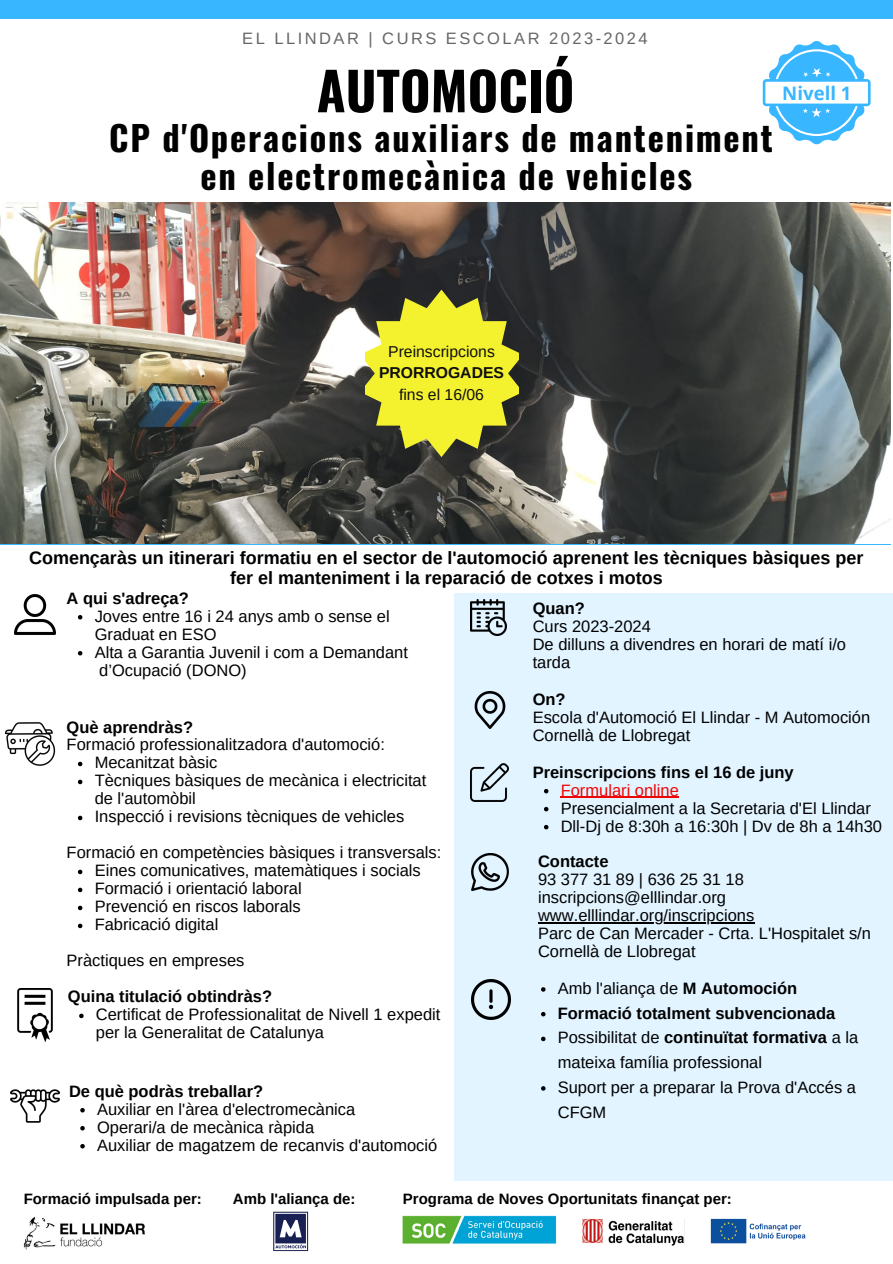
<style>
.page{position:relative;width:893px;height:1264px;background:#fff}
.page>*{position:absolute;margin:0;border:0;box-sizing:border-box;transform-origin:0 0}
.t1{font:700 52.5px "Oswald";color:#000}
.t2{font:700 34.5px "Oswald";letter-spacing:.05em;color:#000}
.t3{font:700 18.6px "Open Sans";color:#38b6ff}
.t4{font:700 18px/20.2px "Arimo";color:#000;text-align:center}
.t5{font:16.5px/18px "Arimo";color:#000}
.t6{font:700 16.5px "Arimo";color:#000}
.t7{font:16.5px "Arimo";letter-spacing:.15em;color:#666}
.t8{font:16.5px "Arimo";color:#f10404}
.t9{font:15.75px/21.3px "Arimo";color:#100f0d;text-align:center}
.t10{font:700 15px "Arimo";color:#000}
.s1{font-weight:700}
</style>
<div class="page">
<div style="left:0;top:0;width:892px;height:19px;background:#38b6ff"></div>
<div style="left:454px;top:593px;width:438px;height:587px;background:#e2f4ff"></div>
<img style="left:14px;top:594px;width:42px;height:41px">
<img style="left:24px;top:1216px;width:121px;height:33px">
<img style="left:17px;top:988px;width:36px;height:53px">
<img style="left:471px;top:853px;width:37px;height:37px">
<img style="left:470px;top:600px;width:36px;height:36px">
<img style="left:474px;top:691px;width:32px;height:37px">
<img style="left:470px;top:763px;width:39px;height:39px">
<img style="left:471px;top:979px;width:40px;height:40px">
<img style="left:0;top:202px;width:890px;height:342px">
<svg style="left:762px;top:41px;width:108px;height:104px"></svg>
<svg style="left:78px;top:761px;width:4px;height:5px"></svg>
<svg style="left:78px;top:779px;width:4px;height:5px"></svg>
<svg style="left:78px;top:815px;width:4px;height:5px"></svg>
<svg style="left:78px;top:869px;width:4px;height:5px"></svg>
<svg style="left:78px;top:887px;width:4px;height:5px"></svg>
<svg style="left:78px;top:905px;width:4px;height:5px"></svg>
<svg style="left:78px;top:923px;width:4px;height:5px"></svg>
<svg style="left:79px;top:1013px;width:5px;height:5px"></svg>
<svg style="left:78px;top:615px;width:4px;height:4px"></svg>
<svg style="left:78px;top:651px;width:4px;height:4px"></svg>
<svg style="left:80px;top:1108px;width:5px;height:4px"></svg>
<svg style="left:80px;top:1126px;width:5px;height:4px"></svg>
<svg style="left:80px;top:1144px;width:5px;height:4px"></svg>
<svg style="left:544px;top:789px;width:4px;height:4px"></svg>
<hr style="left:560px;top:796px;width:119px;height:2px;background:#f10404">
<svg style="left:544px;top:807px;width:4px;height:4px"></svg>
<svg style="left:544px;top:824px;width:4px;height:5px"></svg>
<hr style="left:538px;top:922px;width:216px;height:1px;background:#000">
<svg style="left:541px;top:987px;width:4px;height:4px"></svg>
<svg style="left:541px;top:1012px;width:4px;height:4px"></svg>
<svg style="left:541px;top:1036px;width:4px;height:5px"></svg>
<svg style="left:541px;top:1086px;width:4px;height:4px"></svg>
<img style="left:5px;top:722px;width:51px;height:44px">
<img style="left:10px;top:1089px;width:50px;height:34px">
<img style="left:273px;top:1211px;width:36px;height:41px">
<img style="left:403px;top:1215px;width:403px;height:31px">
<svg style="left:365px;top:289px;width:153px;height:168px;background:#b4b330"></svg>
<p class="t7" style="left:242px;top:29px;width:407px">EL LLINDAR | CURS ESCOLAR 2023-2024</p>
<p class="t1" style="left:317px;top:50px;width:259px">AUTOMOCIÓ</p>
<p class="t2" style="left:109px;top:111px;width:665px">CP d'Operacions auxiliars de manteniment</p>
<p class="t2" style="left:200px;top:149px;width:493px">en electromecànica de vehicles</p>
<p class="t3" style="left:782px;top:80px;width:71px">Nivell 1</p>
<p class="t9" style="left:379px;top:341px;width:126px">Preinscripcions<br><span class="s1">PRORROGADES</span></p>
<p class="t9" style="left:399px;top:383px;width:86px">fins el 16/06</p>
<p class="t4" style="left:29px;top:547px;width:835px">Començaràs un itinerari formatiu en el sector de l'automoció aprenent les tècniques bàsiques per fer el manteniment i la reparació de cotxes i motos</p>
<p class="t6" style="left:67px;top:589px;width:123px">A qui s'adreça?</p>
<p class="t5" style="left:95px;top:607px;width:296px">Joves entre 16 i 24 anys amb o sense el<br>Graduat en ESO</p>
<p class="t5" style="left:95px;top:643px;width:315px">Alta a Garantia Juvenil i com a Demandant d’Ocupació (DONO)</p>
<p class="t6" style="left:67px;top:717px;width:128px">Què aprendràs?</p>
<p class="t5" style="left:67px;top:735px;width:320px">Formació professionalitzadora d'automoció:</p>
<p class="t5" style="left:95px;top:753px;width:124px">Mecanitzat bàsic</p>
<p class="t5" style="left:95px;top:771px;width:333px">Tècniques bàsiques de mecànica i electricitat de l'automòbil</p>
<p class="t5" style="left:95px;top:807px;width:311px">Inspecció i revisions tècniques de vehicles</p>
<p class="t5" style="left:95px;top:861px;width:327px">Eines comunicatives, matemàtiques i socials</p>
<p class="t5" style="left:95px;top:879px;width:208px">Formació i orientació laboral</p>
<p class="t5" style="left:95px;top:897px;width:208px">Prevenció en riscos laborals</p>
<p class="t5" style="left:95px;top:915px;width:125px">Fabricació digital</p>
<p class="t5" style="left:67px;top:843px;width:376px">Formació en competències bàsiques i transversals:</p>
<p class="t5" style="left:67px;top:951px;width:179px">Pràctiques en empreses</p>
<p class="t6" style="left:68px;top:987px;width:206px">Quina titulació obtindràs?</p>
<p class="t5" style="left:96px;top:1005px;width:346px">Certificat de Professionalitat de Nivell 1 expedit per la Generalitat de Catalunya</p>
<p class="t6" style="left:69px;top:1081px;width:196px">De què podràs treballar?</p>
<p class="t5" style="left:97px;top:1099px;width:260px">Auxiliar en l'àrea d'electromecànica</p>
<p class="t5" style="left:97px;top:1117px;width:219px">Operari/a de mecànica ràpida</p>
<p class="t5" style="left:97px;top:1135px;width:342px">Auxiliar de magatzem de recanvis d'automoció</p>
<p class="t6" style="left:532px;top:599px;width:54px">Quan?</p>
<p class="t5" style="left:532px;top:617px;width:120px">Curs 2023-2024</p>
<p class="t5" style="left:532px;top:635px;width:315px">De dilluns a divendres en horari de matí i/o tarda</p>
<p class="t6" style="left:532px;top:690px;width:34px">On?</p>
<p class="t5" style="left:532px;top:708px;width:339px">Escola d'Automoció El Llindar - M Automoción<br>Cornellà de Llobregat</p>
<p class="t8" style="left:560px;top:780px;width:120px">Formulari online</p>
<p class="t5" style="left:560px;top:799px;width:311px">Presencialment a la Secretaria d'El Llindar</p>
<p class="t5" style="left:560px;top:817px;width:323px">Dll-Dj de 8:30h a 16:30h | Dv de 8h a 14h30</p>
<p class="t6" style="left:532px;top:762px;width:262px">Preinscripcions fins el 16 de juny</p>
<p class="t6" style="left:538px;top:852px;width:72px">Contacte</p>
<p class="t5" style="left:538px;top:870px;width:207px">93 377 31 89 | 636 25 31 18</p>
<p class="t5" style="left:538px;top:888px;width:189px">inscripcions@elllindar.org</p>
<p class="t5" style="left:538px;top:906px;width:218px">www.elllindar.org/inscripcions</p>
<p class="t5" style="left:538px;top:924px;width:334px">Parc de Can Mercader - Crta. L'Hospitalet s/n</p>
<p class="t5" style="left:538px;top:942px;width:159px">Cornellà de Llobregat</p>
<p class="t5" style="left:557px;top:979px;width:241px">Amb l'aliança de <span class="s1">M Automoción</span></p>
<p class="t6" style="left:557px;top:1003px;width:279px">Formació totalment subvencionada</p>
<p class="t5" style="left:557px;top:1025px;width:302px;line-height:24.8px">Possibilitat de <span class="s1">continuïtat formativa</span> a la mateixa família professional</p>
<p class="t5" style="left:557px;top:1074px;width:300px;line-height:24.8px">Suport per a preparar la Prova d'Accés a<br>CFGM</p>
<p class="t10" style="left:24px;top:1190px;width:180px">Formació impulsada per:</p>
<p class="t10" style="left:233px;top:1190px;width:124px">Amb l'aliança de:</p>
<p class="t10" style="left:403px;top:1190px;width:330px">Programa de Noves Oportunitats finançat per:</p>
</div>
